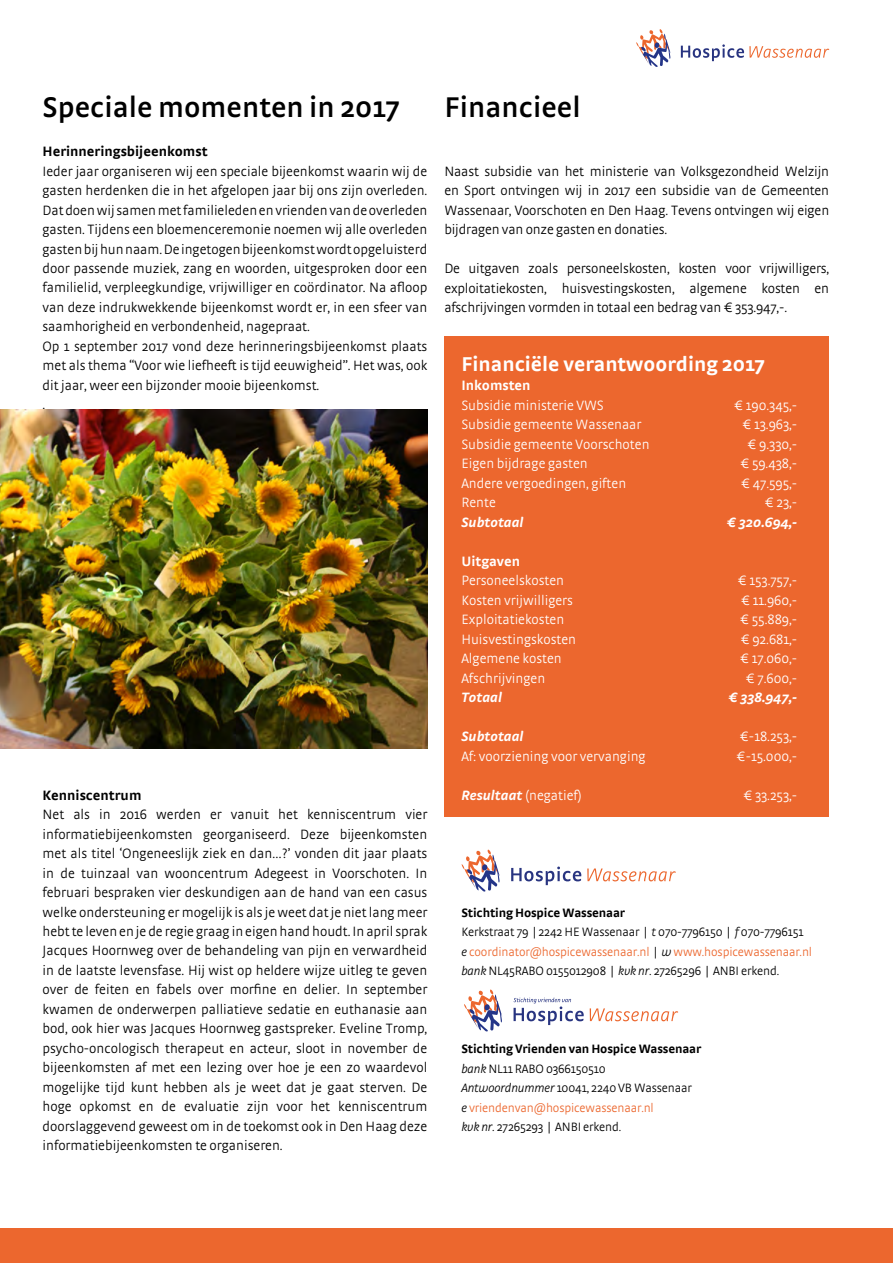
<style>
.page{position:relative;width:893px;height:1263px;background:#fff}
.page>*{position:absolute;margin:0;border:0;box-sizing:border-box;transform-origin:0 0}
.t1{font:600 30px "Strada";color:#000}
.t2{font:700 21px "Strada";color:#fff}
.t3{font:300 14.25px/19.5px "Strada";color:#000;text-align:justify}
.t4{font:300 14.25px "Strada";color:#fff}
.t5{font:italic 700 14.25px "Strada";color:#fff}
.t6{font:700 14.25px "Strada";color:#000}
.t7{font:700 14.25px "Strada";color:#fff}
.t8{font:300 12.75px/19.5px "Strada";letter-spacing:-.01em;color:#000}
.s1{font-weight:700;font-style:italic}
.s2{font-weight:700}
.s3{font-style:italic}
.s4{color:#ec672e}
</style>
<div class="page">
<svg style="left:681px;top:44px;width:148px;height:17px"></svg>
<svg style="left:636px;top:29px;width:35px;height:38px"></svg>
<div style="left:444px;top:336px;width:385px;height:481px;background:#ec672e"></div>
<div style="left:0;top:1229px;width:893px;height:34px;background:#ec672e"></div>
<svg style="left:511px;top:866px;width:70px;height:19px"></svg>
<svg style="left:587px;top:868px;width:89px;height:13px"></svg>
<svg style="left:461px;top:849px;width:39px;height:43px"></svg>
<svg style="left:513px;top:997px;width:71px;height:28px"></svg>
<svg style="left:590px;top:1008px;width:88px;height:13px"></svg>
<svg style="left:464px;top:989px;width:38px;height:43px"></svg>
<img style="left:0;top:410px;width:427px;height:339px">
<h1 class="t1" style="left:43px;top:90px;width:359px">Speciale momenten in 2017</h1>
<p class="t6" style="left:43px;top:143px;width:167px">Herinneringsbijeenkomst</p>
<p class="t3" style="left:43px;top:161px;width:386px;text-align:left">Ieder jaar organiseren wij een speciale bijeenkomst waarin wij de gasten herdenken die in het afgelopen jaar bij ons zijn overleden.<br>Dat doen wij samen met familieleden en vrienden van de overleden gasten. Tijdens een bloemenceremonie noemen wij alle overleden gasten bij hun naam. De ingetogen bijeenkomst wordt opgeluisterd door passende muziek, zang en woorden, uitgesproken door een familielid, verpleegkundige, vrijwilliger en coördinator. Na afloop van deze indrukwekkende bijeenkomst wordt er, in een sfeer van saamhorigheid en verbondenheid, nagepraat.<br>Op 1 september 2017 vond deze herinneringsbijeenkomst plaats met als thema “Voor wie liefheeft is tijd eeuwigheid”. Het was, ook dit jaar, weer een bijzonder mooie bijeenkomst.<br>.</p>
<p class="t6" style="left:43px;top:786px;width:100px">Kenniscentrum</p>
<p class="t3" style="left:43px;top:804px;width:386px">Net als in 2016 werden er vanuit het kenniscentrum vier informatiebijeenkomsten georganiseerd. Deze bijeenkomsten met als titel ‘Ongeneeslijk ziek en dan…?’ vonden dit jaar plaats in de tuinzaal van wooncentrum Adegeest in Voorschoten. In februari bespraken vier deskundigen aan de hand van een casus welke ondersteuning er mogelijk is als je weet dat je niet lang meer hebt te leven en je de regie graag in eigen hand houdt. In april sprak Jacques Hoornweg over de behandeling van pijn en verwardheid in de laatste levensfase. Hij wist op heldere wijze uitleg te geven over de feiten en fabels over morfine en delier. In september kwamen de onderwerpen palliatieve sedatie en euthanasie aan bod, ook hier was Jacques Hoornweg gastspreker. Eveline Tromp, psycho-oncologisch therapeut en acteur, sloot in november de bijeenkomsten af met een lezing over hoe je een zo waardevol mogelijke tijd kunt hebben als je weet dat je gaat sterven. De hoge opkomst en de evaluatie zijn voor het kenniscentrum doorslaggevend geweest om in de toekomst ook in Den Haag deze informatiebijeenkomsten te organiseren.</p>
<h1 class="t1" style="left:444px;top:90px;width:138px">Financieel</h1>
<p class="t3" style="left:444px;top:161px;width:386px">Naast subsidie van het ministerie van Volksgezondheid Welzijn en Sport ontvingen wij in 2017 een subsidie van de Gemeenten Wassenaar, Voorschoten en Den Haag. Tevens ontvingen wij eigen bijdragen van onze gasten en donaties.</p>
<p class="t3" style="left:444px;top:258px;width:386px">De uitgaven zoals personeelskosten, kosten voor vrijwilligers, exploitatiekosten, huisvestingskosten, algemene kosten en afschrijvingen vormden in totaal een bedrag van € 353.947,-.</p>
<h2 class="t2" style="left:461px;top:351px;width:305px">Financiële verantwoording 2017</h2>
<p class="t7" style="left:461px;top:377px;width:71px">Inkomsten</p>
<p class="t4" style="left:461px;top:397px;width:144px">Subsidie ministerie VWS</p>
<p class="t4" style="left:734px;top:397px;width:65px">€ 190.345,-</p>
<p class="t4" style="left:461px;top:416px;width:182px">Subsidie gemeente Wassenaar</p>
<p class="t4" style="left:742px;top:416px;width:57px">€ 13.963,-</p>
<p class="t4" style="left:461px;top:436px;width:190px">Subsidie gemeente Voorschoten</p>
<p class="t4" style="left:747px;top:436px;width:52px">€ 9.330,-</p>
<p class="t4" style="left:461px;top:455px;width:128px">Eigen bijdrage gasten</p>
<p class="t4" style="left:740px;top:455px;width:59px">€ 59.438,-</p>
<p class="t4" style="left:461px;top:475px;width:166px">Andere vergoedingen, giften</p>
<p class="t4" style="left:741px;top:475px;width:58px">€ 47.595,-</p>
<p class="t4" style="left:461px;top:494px;width:36px">Rente</p>
<p class="t4" style="left:764px;top:494px;width:34px">€ 23,-</p>
<p class="t5" style="left:461px;top:513px;width:64px">Subtotaal</p>
<p class="t5" style="left:726px;top:513px;width:72px">€ 320.694,-</p>
<p class="t7" style="left:461px;top:552px;width:60px">Uitgaven</p>
<p class="t4" style="left:461px;top:572px;width:104px">Personeelskosten</p>
<p class="t4" style="left:737px;top:572px;width:61px">€ 153.757,-</p>
<p class="t4" style="left:461px;top:592px;width:113px">Kosten vrijwilligers</p>
<p class="t4" style="left:741px;top:592px;width:58px">€ 11.960,-</p>
<p class="t4" style="left:461px;top:611px;width:104px">Exploitatiekosten</p>
<p class="t4" style="left:740px;top:611px;width:59px">€ 55.889,-</p>
<p class="t4" style="left:461px;top:631px;width:116px">Huisvestingskosten</p>
<p class="t4" style="left:740px;top:631px;width:58px">€ 92.681,-</p>
<p class="t4" style="left:461px;top:650px;width:102px">Algemene kosten</p>
<p class="t4" style="left:740px;top:650px;width:59px">€ 17.060,-</p>
<p class="t4" style="left:461px;top:670px;width:85px">Afschrijvingen</p>
<p class="t4" style="left:746px;top:670px;width:53px">€ 7.600,-</p>
<p class="t5" style="left:461px;top:689px;width:42px">Totaal</p>
<p class="t5" style="left:728px;top:689px;width:71px">€ 338.947,-</p>
<p class="t5" style="left:461px;top:728px;width:64px">Subtotaal</p>
<p class="t4" style="left:740px;top:728px;width:59px">€-18.253,-</p>
<p class="t4" style="left:461px;top:748px;width:186px">Af: voorziening voor vervanging</p>
<p class="t4" style="left:736px;top:748px;width:62px">€-15.000,-</p>
<p class="t4" style="left:461px;top:787px;width:122px"><span class="s1">Resultaat</span> (negatief)</p>
<p class="t4" style="left:743px;top:787px;width:56px">€ 33.253,-</p>
<p class="t8" style="left:461px;top:902px;width:352px"><span class="s2">Stichting Hospice Wassenaar<br></span>Kerkstraat 79 | 2242 HE Wassenaar | <span class="s3">t</span> 070-7796150 | <span class="s3">f</span> 070-7796151 <span class="s3">e</span> <span class="s4">coordinator@hospicewassenaar.nl</span> | <span class="s3">w</span> <span class="s4">www.hospicewassenaar.nl </span><span class="s3">bank</span> NL45RABO 0155012908 | <span class="s3">kvk nr</span>. 27265296 | ANBI erkend.</p>
<p class="t8" style="left:461px;top:1039px;width:241px"><span class="s2">Stichting Vrienden van Hospice Wassenaar </span><span class="s3">bank</span> NL11 RABO 0366150510<br><span class="s3">Antwoordnummer</span> 10041, 2240 VB Wassenaar<br><span class="s3">e</span> <span class="s4">vriendenvan@hospicewassenaar.nl<br></span><span class="s3">kvk nr</span>. 27265293 | ANBI erkend.</p>
</div>
